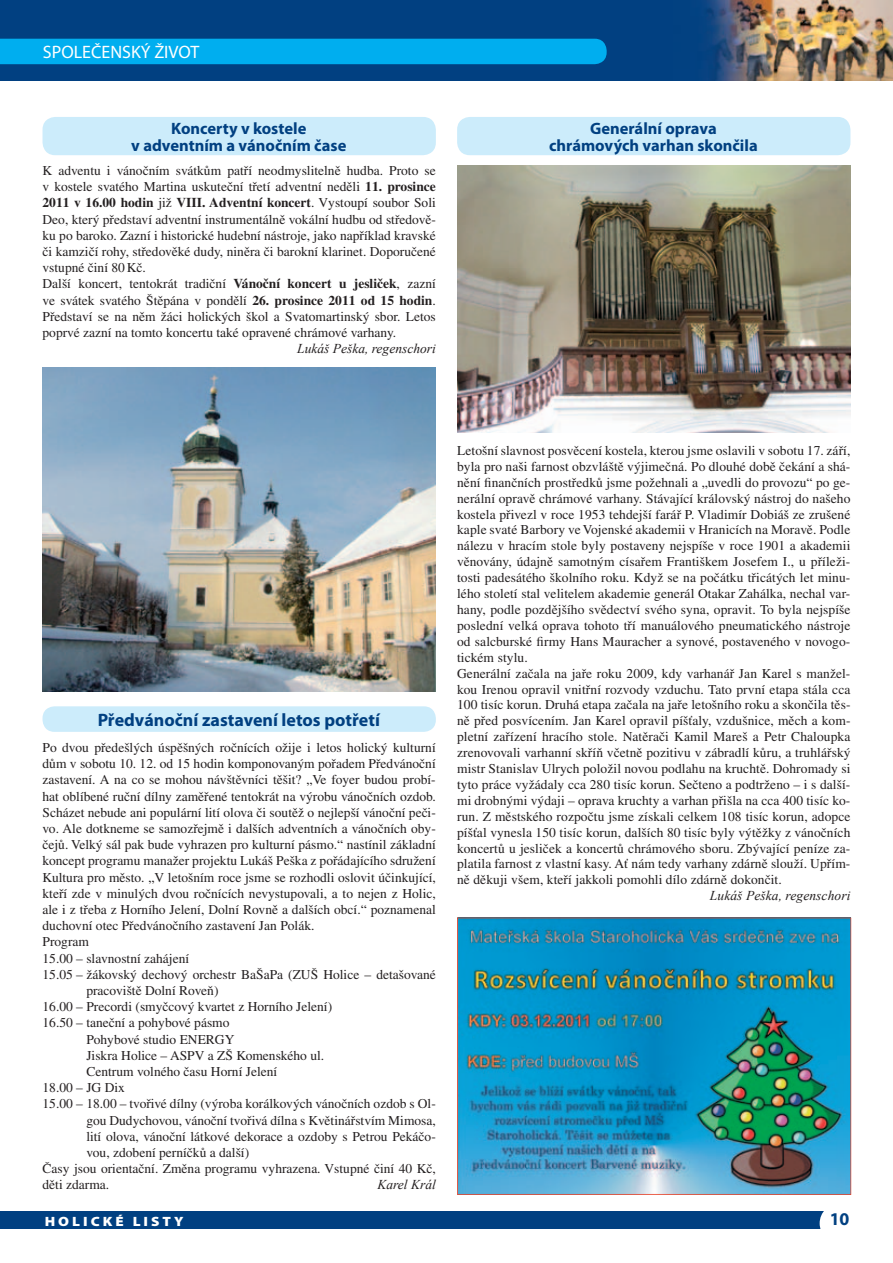
<style>
.page{position:relative;width:893px;height:1263px;background:#fff}
.page>*{position:absolute;margin:0;border:0;box-sizing:border-box;transform-origin:0 0}
.t1{font:700 18px "Myriad Pro";color:#014081}
.t2{font:18px "Myriad Pro";color:#fff}
.t3{font:700 16.5px/16.5px "Myriad Pro";color:#014081;text-align:center}
.t4{font:13.5px/15.9px "Times CE";color:#231f20}
.t5{font:italic 13.5px "Times New Roman";color:#231f20}
.t6{font:900 13.5px "Myriad Pro";letter-spacing:.2em;color:#fff;scale:1.11 1}
.s1{font-weight:700}
</style>
<div class="page">
<div style="left:0;top:0;width:893px;height:81px;background:#014081"></div>
<div style="left:0;top:39px;width:607px;height:25px;background:#00aeef"></div>
<div style="left:0;top:1212px;width:843px;height:17px;background:#014081"></div>
<div style="left:820px;top:1203px;width:39px;height:40px;background:#fff;border-radius:50%"></div>
<div style="left:43px;top:117px;width:393px;height:38px;background:#ccecfb;border-radius:13px"></div>
<div style="left:43px;top:706px;width:393px;height:26px;background:#ccecfb;border-radius:12px"></div>
<div style="left:457px;top:117px;width:393px;height:38px;background:#ccecfb;border-radius:13px"></div>
<img style="left:457px;top:166px;width:393px;height:267px">
<img style="left:457px;top:917px;width:394px;height:278px">
<img style="left:43px;top:367px;width:393px;height:325px">
<img style="left:704px;top:0;width:189px;height:81px">
<h1 class="t2" style="left:43px;top:41px;width:158px">SPOLEČENSKÝ ŽIVOT</h1>
<p class="t3" style="left:131px;top:120px;width:217px">Koncerty v kostele<br>v adventním a vánočním čase</p>
<p class="t4" style="left:43px;top:162px;width:395px">K adventu i vánočním svátkům patří neodmyslitelně hudba. Proto se v kostele svatého Martina uskuteční třetí adventní neděli <span class="s1">11. prosince 2011 v 16.00 hodin</span> již <span class="s1">VIII. Adventní koncert</span>. Vystoupí soubor Soli Deo, který představí adventní instrumentálně vokální hudbu od středově&shy;ku po baroko. Zazní i historické hudební nástroje, jako například kravské či kamzičí rohy, středověké dudy, niněra či barokní klarinet. Doporučené vstupné činí 80 Kč.<br>Další koncert, tentokrát tradiční <span class="s1">Vánoční koncert u jesliček</span>, zazní ve svátek svatého Štěpána v pondělí <span class="s1">26. prosince 2011 od 15 hodin</span>.<br>Představí se na něm žáci holických škol a Svatomartinský sbor. Letos poprvé zazní na tomto koncertu také opravené chrámové varhany.</p>
<p class="t5" style="left:297px;top:339px;width:140px">Lukáš Peška, regenschori</p>
<p class="t3" style="left:549px;top:120px;width:210px">Generální oprava chrámových varhan skončila</p>
<h1 class="t1" style="left:98px;top:708px;width:284px">Předvánoční zastavení letos potřetí</h1>
<p class="t4" style="left:43px;top:739px;width:395px">Po dvou předešlých úspěšných ročnících ožije i letos holický kulturní</p>
<p class="t4" style="left:43px;top:755px;width:395px">dům v sobotu 10. 12. od 15 hodin komponovaným pořadem Předvánoční</p>
<p class="t4" style="left:43px;top:772px;width:395px">zastavení. A na co se mohou návštěvníci těšit? „Ve foyer budou probí-</p>
<p class="t4" style="left:43px;top:788px;width:395px">hat oblíbené ruční dílny zaměřené tentokrát na výrobu vánočních ozdob.</p>
<p class="t4" style="left:43px;top:804px;width:395px">Scházet nebude ani populární lití olova či soutěž o nejlepší vánoční peči-</p>
<p class="t4" style="left:43px;top:820px;width:395px">vo. Ale dotkneme se samozřejmě i dalších adventních a vánočních oby-</p>
<p class="t4" style="left:43px;top:836px;width:395px">čejů. Velký sál pak bude vyhrazen pro kulturní pásmo.“ nastínil základní</p>
<p class="t4" style="left:43px;top:853px;width:395px">koncept programu manažer projektu Lukáš Peška z pořádajícího sdružení</p>
<p class="t4" style="left:43px;top:869px;width:395px">Kultura pro město. „V letošním roce jsme se rozhodli oslovit účinkující,</p>
<p class="t4" style="left:43px;top:885px;width:395px">kteří zde v minulých dvou ročnících nevystupovali, a to nejen z Holic,</p>
<p class="t4" style="left:43px;top:901px;width:395px">ale i z třeba z Horního Jelení, Dolní Rovně a dalších obcí.“ poznamenal</p>
<p class="t4" style="left:43px;top:917px;width:273px">duchovní otec Předvánočního zastavení Jan Polák.</p>
<p class="t4" style="left:43px;top:934px;width:48px">Program</p>
<p class="t4" style="left:43px;top:950px;width:148px">15.00 – slavnostní zahájení</p>
<p class="t4" style="left:43px;top:966px;width:395px">15.05 – žákovský dechový orchestr BaŠaPa (ZUŠ Holice – detašované</p>
<p class="t4" style="left:86px;top:982px;width:134px">pracoviště Dolní Roveň)</p>
<p class="t4" style="left:43px;top:998px;width:291px">16.00 – Precordi (smyčcový kvartet z Horního Jelení)</p>
<p class="t4" style="left:43px;top:1015px;width:189px">16.50 – taneční a pohybové pásmo</p>
<p class="t4" style="left:86px;top:1031px;width:150px">Pohybové studio ENERGY</p>
<p class="t4" style="left:86px;top:1047px;width:239px">Jiskra Holice – ASPV a ZŠ Komenského ul.</p>
<p class="t4" style="left:86px;top:1063px;width:192px">Centrum volného času Horní Jelení</p>
<p class="t4" style="left:43px;top:1079px;width:84px">18.00 – JG Dix</p>
<p class="t4" style="left:43px;top:1096px;width:395px">15.00 – 18.00 – tvořivé dílny (výroba korálkových vánočních ozdob s Ol-</p>
<p class="t4" style="left:86px;top:1112px;width:351px">gou Dudychovou, vánoční tvořivá dílna s Květinářstvím Mimosa,</p>
<p class="t4" style="left:86px;top:1128px;width:351px">lití olova, vánoční látkové dekorace a ozdoby s Petrou Pekáčo-</p>
<p class="t4" style="left:86px;top:1144px;width:164px">vou, zdobení perníčků a další)</p>
<p class="t4" style="left:43px;top:1160px;width:395px">Časy jsou orientační. Změna programu vyhrazena. Vstupné činí 40 Kč,</p>
<p class="t4" style="left:43px;top:1177px;width:68px">děti zdarma.</p>
<p class="t5" style="left:377px;top:1175px;width:60px">Karel Král</p>
<p class="t6" style="left:45px;top:1212px;width:127px">HOLICKÉ LISTY</p>
<p class="t4" style="left:457px;top:442px;width:395px">Letošní slavnost posvěcení kostela, kterou jsme oslavili v sobotu 17. září, byla pro naši farnost obzvláště výjimečná. Po dlouhé době čekání a shá&shy;nění finančních prostředků jsme požehnali a „uvedli do provozu“ po ge&shy;nerální opravě chrámové varhany. Stávající královský nástroj do našeho kostela přivezl v roce 1953 tehdejší farář P. Vladimír Dobiáš ze zrušené kaple svaté Barbory ve Vojenské akademii v Hranicích na Moravě. Podle nálezu v hracím stole byly postaveny nejspíše v roce 1901 a akademii věnovány, údajně samotným císařem Františkem Josefem I., u příleži&shy;tosti padesátého školního roku. Když se na počátku třicátých let minu&shy;lého století stal velitelem akademie generál Otakar Zahálka, nechal var&shy;hany, podle pozdějšího svědectví svého syna, opravit. To byla nejspíše poslední velká oprava tohoto tří manuálového pneumatického nástroje od salcburské firmy Hans Mauracher a synové, postaveného v novogo&shy;tickém stylu.<br>Generální začala na jaře roku 2009, kdy varhanář Jan Karel s manžel&shy;kou Irenou opravil vnitřní rozvody vzduchu. Tato první etapa stála cca 100 tisíc korun. Druhá etapa začala na jaře letošního roku a skončila těs&shy;ně před posvícením. Jan Karel opravil píšťaly, vzdušnice, měch a kom&shy;pletní zařízení hracího stole. Natěrači Kamil Mareš a Petr Chaloupka zrenovovali varhanní skříň včetně pozitivu v zábradlí kůru, a truhlářský mistr Stanislav Ulrych položil novou podlahu na kruchtě. Dohromady si tyto práce vyžádaly cca 280 tisíc korun. Sečteno a podtrženo – i s další&shy;mi drobnými výdaji – oprava kruchty a varhan přišla na cca 400 tisíc ko&shy;run. Z městského rozpočtu jsme získali celkem 108 tisíc korun, adopce píšťal vynesla 150 tisíc korun, dalších 80 tisíc byly výtěžky z vánočních koncertů u jesliček a koncertů chrámového sboru. Zbývající peníze za&shy;platila farnost z vlastní kasy. Ať nám tedy varhany zdárně slouží. Upřím&shy;ně děkuji všem, kteří jakkoli pomohli dílo zdárně dokončit.</p>
<p class="t5" style="left:710px;top:886px;width:142px">Lukáš Peška, regenschori</p>
</div>
